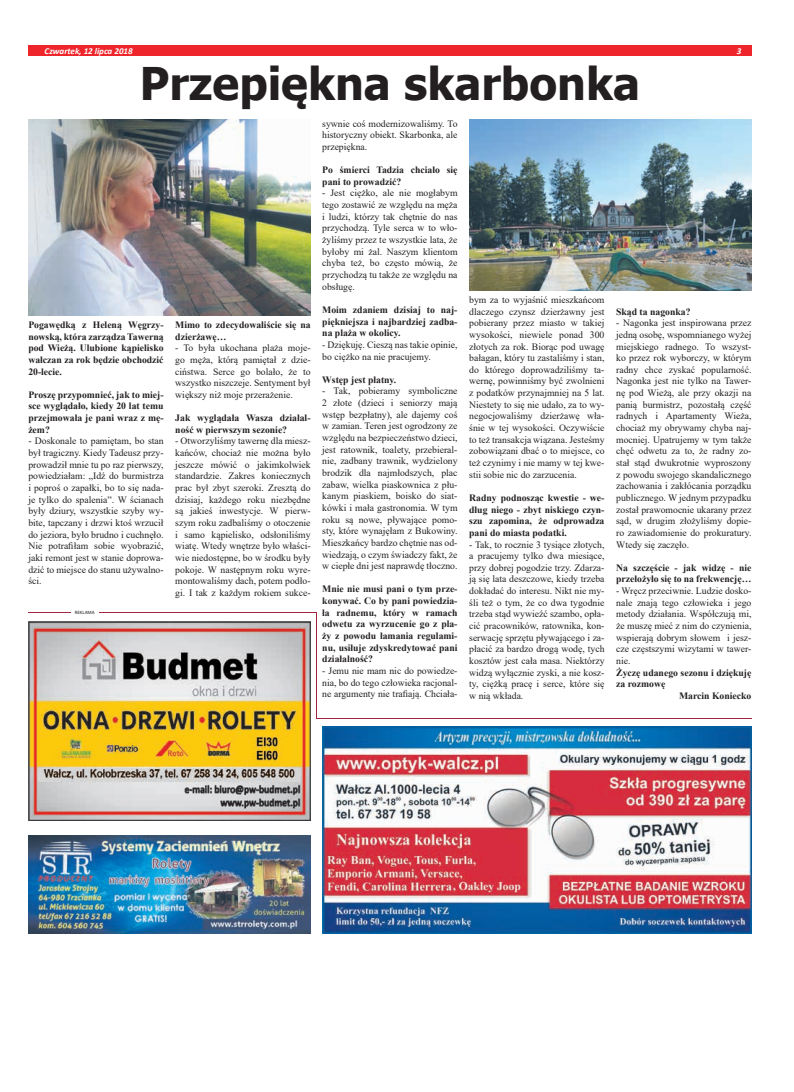
<style>
.page{position:relative;width:794px;height:1092px;background:#fff}
.page>*{position:absolute;margin:0;border:0;box-sizing:border-box;transform-origin:0 0}
.t1{font:700 45px "Tahoma";color:#231f20}
.t2{font:9.7px/11.6px "Times New Roman";color:#231f20;text-align:justify}
.t3{font:700 9.7px/11.6px "Times New Roman";color:#231f20;text-align:justify}
.t4{font:italic 700 9px "Calibri";color:#fff}
.t5{font:5px "Calibri";color:#231f20}
</style>
<div class="page">
<div style="left:28px;top:45px;width:723px;height:11px;background:#ee262c"></div>
<img style="left:322px;top:726px;width:429px;height:207px">
<img style="left:28px;top:621px;width:282px;height:199px">
<hr style="left:316px;top:718px;width:435px;height:1px;background:#a02540">
<img style="left:28px;top:835px;width:282px;height:98px">
<hr style="left:28px;top:612px;width:289px;height:1px;background:#a02540">
<hr style="left:71px;top:610px;width:27px;height:4px;background:#fff">
<hr style="left:316px;top:612px;width:1px;height:106px;background:#a02540">
<img style="left:28px;top:120px;width:282px;height:196px">
<img style="left:469px;top:120px;width:282px;height:170px">
<p class="t4" style="left:45px;top:44px;width:90px">Czwartek, 12 lipca 2018</p>
<p class="t4" style="left:736px;top:44px;width:6px">3</p>
<h1 class="t1" style="left:140px;top:52px;width:502px">Przepiękna skarbonka</h1>
<p class="t3" style="left:28px;top:318px;width:137px">Pogawędką z Heleną Węgrzy&shy;nowską, która zarządza Tawerną pod Wieżą. Ulubione kąpielisko wałczan za rok będzie obchodzić 20-lecie.</p>
<p class="t3" style="left:28px;top:388px;width:137px">Proszę przypomnieć, jak to miej&shy;sce wyglądało, kiedy 20 lat temu przejmowała je pani wraz z mę&shy;żem?</p>
<p class="t2" style="left:28px;top:435px;width:137px">- Doskonale to pamiętam, bo stan był tragiczny. Kiedy Tadeusz przy&shy;prowadził mnie tu po raz pierwszy, powiedziałam: „Idź do burmistrza i poproś o zapałki, bo to się nada&shy;je tylko do spalenia”. W ścianach były dziury, wszystkie szyby wy&shy;bite, tapczany i drzwi ktoś wrzucił do jeziora, było brudno i cuchnęło.<br>Nie potrafiłam sobie wyobrazić, jaki remont jest w stanie doprowa&shy;dzić to miejsce do stanu używalno&shy;ści.</p>
<p class="t5" style="left:75px;top:608px;width:21px">REKLAMA</p>
<p class="t3" style="left:175px;top:318px;width:137px">Mimo to zdecydowaliście się na dzierżawę…</p>
<p class="t2" style="left:175px;top:342px;width:137px">- To była ukochana plaża moje&shy;go męża, którą pamiętał z dzie&shy;ciństwa. Serce go bolało, że to wszystko niszczeje. Sentyment był większy niż moje przerażenie.</p>
<p class="t3" style="left:175px;top:412px;width:137px">Jak wyglądała Wasza działal&shy;ność w pierwszym sezonie?</p>
<p class="t2" style="left:175px;top:435px;width:137px">- Otworzyliśmy tawernę dla miesz&shy;kańców, chociaż nie można było jeszcze mówić o jakimkolwiek standardzie. Zakres koniecznych prac był zbyt szeroki. Zresztą do dzisiaj, każdego roku niezbędne są jakieś inwestycje. W pierw&shy;szym roku zadbaliśmy o otoczenie i samo kąpielisko, odsłoniliśmy wiatę. Wtedy wnętrze było właści&shy;wie niedostępne, bo w środku były pokoje. W następnym roku wyre&shy;montowaliśmy dach, potem podło&shy;gi. I tak z każdym rokiem sukce-</p>
<p class="t2" style="left:322px;top:117px;width:137px">sywnie coś modernizowaliśmy. To historyczny obiekt. Skarbonka, ale przepiękna.</p>
<p class="t3" style="left:322px;top:164px;width:137px">Po śmierci Tadzia chciało się pani to prowadzić?</p>
<p class="t2" style="left:322px;top:187px;width:137px">- Jest ciężko, ale nie mogłabym tego zostawić ze względu na męża i ludzi, którzy tak chętnie do nas przychodzą. Tyle serca w to wło&shy;żyliśmy przez te wszystkie lata, że byłoby mi żal. Naszym klientom chyba też, bo często mówią, że przychodzą tu także ze względu na obsługę.</p>
<p class="t3" style="left:322px;top:303px;width:137px">Moim zdaniem dzisiaj to naj&shy;piękniejsza i najbardziej zadba&shy;na plaża w okolicy.</p>
<p class="t2" style="left:322px;top:338px;width:137px">- Dziękuję. Cieszą nas takie opinie, bo ciężko na nie pracujemy.</p>
<p class="t3" style="left:322px;top:373px;width:76px">Wstęp jest płatny.</p>
<p class="t2" style="left:322px;top:385px;width:137px">- Tak, pobieramy symboliczne 2 złote (dzieci i seniorzy mają wstęp bezpłatny), ale dajemy coś w zamian. Teren jest ogrodzony ze względu na bezpieczeństwo dzieci, jest ratownik, toalety, przebieral&shy;nie, zadbany trawnik, wydzielony brodzik dla najmłodszych, plac zabaw, wielka piaskownica z płu&shy;kanym piaskiem, boisko do siat&shy;kówki i mała gastronomia. W tym roku są nowe, pływające pomo&shy;sty, które wynajęłam z Bukowiny.<br>Mieszkańcy bardzo chętnie nas od&shy;wiedzają, o czym świadczy fakt, że w ciepłe dni jest naprawdę tłoczno.</p>
<p class="t3" style="left:322px;top:583px;width:137px">Mnie nie musi pani o tym prze&shy;konywać. Co by pani powiedzia&shy;ła radnemu, który w ramach odwetu za wyrzucenie go z pla&shy;ży z powodu łamania regulami&shy;nu, usiłuje zdyskredytować pani działalność?</p>
<p class="t2" style="left:322px;top:664px;width:137px">- Jemu nie mam nic do powiedze&shy;nia, bo do tego człowieka racjonal&shy;ne argumenty nie trafiają. Chciała-</p>
<p class="t2" style="left:469px;top:293px;width:137px">bym za to wyjaśnić mieszkańcom dlaczego czynsz dzierżawny jest pobierany przez miasto w takiej wysokości, niewiele ponad 300 złotych za rok. Biorąc pod uwagę bałagan, który tu zastaliśmy i stan, do którego doprowadziliśmy ta&shy;wernę, powinniśmy być zwolnieni z podatków przynajmniej na 5 lat.<br>Niestety to się nie udało, za to wy&shy;negocjowaliśmy dzierżawę wła&shy;śnie w tej wysokości. Oczywiście to też transakcja wiązana. Jesteśmy zobowiązani dbać o to miejsce, co też czynimy i nie mamy w tej kwe&shy;stii sobie nic do zarzucenia.</p>
<p class="t3" style="left:469px;top:491px;width:137px">Radny podnosząc kwestie - we&shy;dług niego - zbyt niskiego czyn&shy;szu zapomina, że odprowadza pani do miasta podatki.</p>
<p class="t2" style="left:469px;top:538px;width:137px">- Tak, to rocznie 3 tysiące złotych, a pracujemy tylko dwa miesiące, przy dobrej pogodzie trzy. Zdarza&shy;ją się lata deszczowe, kiedy trzeba dokładać do interesu. Nikt nie my&shy;śli też o tym, że co dwa tygodnie trzeba stąd wywieźć szambo, opła&shy;cić pracowników, ratownika, kon&shy;serwację sprzętu pływającego i za&shy;płacić za bardzo drogą wodę, tych kosztów jest cała masa. Niektórzy widzą wyłącznie zyski, a nie kosz&shy;ty, ciężką pracę i serce, które się w nią wkłada.</p>
<p class="t3" style="left:616px;top:305px;width:76px">Skąd ta nagonka?</p>
<p class="t2" style="left:616px;top:317px;width:137px">- Nagonka jest inspirowana przez jedną osobę, wspomnianego wyżej miejskiego radnego. To wszyst&shy;ko przez rok wyborczy, w którym radny chce zyskać popularność.<br>Nagonka jest nie tylko na Tawer&shy;nę pod Wieżą, ale przy okazji na panią burmistrz, pozostałą część radnych i Apartamenty Wieża, chociaż my obrywamy chyba naj&shy;mocniej. Upatrujemy w tym także chęć odwetu za to, że radny zo&shy;stał stąd dwukrotnie wyproszony z powodu swojego skandalicznego zachowania i zakłócania porządku publicznego. W jednym przypadku został prawomocnie ukarany przez sąd, w drugim złożyliśmy dopie&shy;ro zawiadomienie do prokuratury.<br>Wtedy się zaczęło.</p>
<p class="t3" style="left:616px;top:561px;width:137px">Na szczęście - jak widzę - nie przełożyło się to na frekwencję…</p>
<p class="t2" style="left:616px;top:584px;width:137px">- Wręcz przeciwnie. Ludzie dosko&shy;nale znają tego człowieka i jego metody działania. Współczują mi, że muszę mieć z nim do czynienia, wspierają dobrym słowem i jesz&shy;cze częstszymi wizytami w tawer&shy;nie.</p>
<p class="t3" style="left:616px;top:666px;width:137px">Życzę udanego sezonu i dziękuję</p>
<p class="t3" style="left:616px;top:678px;width:51px">za rozmowę</p>
<p class="t3" style="left:679px;top:689px;width:74px">Marcin Koniecko</p>
</div>
